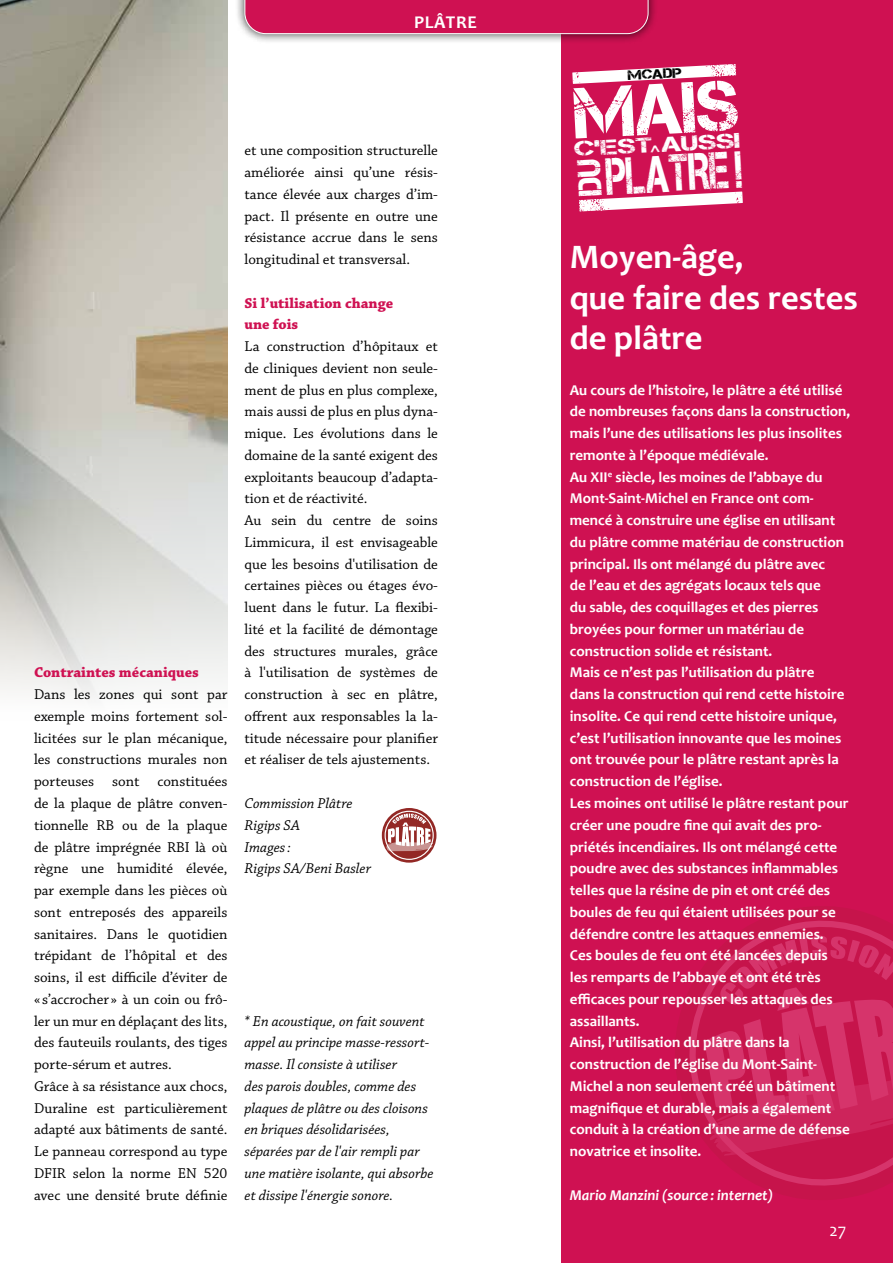
<style>
.page{position:relative;width:893px;height:1263px;background:#fff}
.page>*{position:absolute;margin:0;border:0;box-sizing:border-box;transform-origin:0 0}
.t1{font:72px "Captureit";color:#fff}
.t2{font:52.05px "Captureit";color:#fff;scale:.68 1}
.t3{font:700 34.5px/40.5px "Candara";color:#fff}
.t4{font:21.15px "Captureit";color:#fff;scale:1.44 1}
.t5{font:700 18px "Candara";letter-spacing:.04em;color:#fff}
.t6{font:18px "Candara";color:#fff}
.t7{font:15px/21.8px "Chaparral Pro";color:#000}
.t8{font:700 15px/21.8px "Candara";color:#fff}
.t9{font:italic 15px/21.8px "Chaparral Pro";color:#000}
.t10{font:700 15px/21.8px "Chaparral Pro";color:#cf1152}
.t11{font:italic 700 15px "Candara";color:#fff}
.t12{font:13.5px "Captureit";color:#000;scale:1.2 1}
</style>
<div class="page">
<img style="left:0;top:0;width:227px;height:698px">
<div style="left:561px;top:0;width:332px;height:1263px;background:#cf1152"></div>
<svg style="left:572px;top:64px;width:164px;height:20px"></svg>
<svg style="left:689px;top:920px;width:204px;height:266px;fill:#c6144b"></svg>
<svg style="left:704px;top:935px;width:189px;height:221px"></svg>
<div style="left:235px;top:0;width:423px;height:44px;background:#000;opacity:.75"></div>
<div style="left:244px;top:0;width:405px;height:34px;background:#cf1152"></div>
<svg style="left:382px;top:808px;width:54px;height:55px"></svg>
<svg style="left:385px;top:811px;width:49px;height:49px"></svg>
<svg style="left:579px;top:191px;width:164px;height:20px"></svg>
<p class="t5" style="left:414px;top:11px;width:64px">PLÂTRE</p>
<p class="t10" style="left:34px;top:662px;width:166px">Contraintes mécaniques</p>
<p class="t7" style="left:34px;top:684px;width:195px">Dans les zones qui sont par exemple moins fortement sol&shy;licitées sur le plan mécanique, les constructions murales non porteuses sont constituées de la plaque de plâtre conven&shy;tionnelle RB ou de la plaque de plâtre imprégnée RBI là où règne une humidité élevée, par exemple dans les pièces où sont entreposés des appareils sanitaires. Dans le quotidien trépidant de l’hôpital et des soins, il est difficile d’éviter de « s’accrocher » à un coin ou frô&shy;ler un mur en déplaçant des lits, des fauteuils roulants, des tiges porte-sérum et autres.<br>Grâce à sa résistance aux chocs,<br>Duraline est particulièrement adapté aux bâtiments de santé.<br>Le panneau correspond au type<br>DFIR selon la norme EN 520 avec une densité brute définie</p>
<p class="t7" style="left:244px;top:140px;width:195px;text-align:justify">et une composition structurelle améliorée ainsi qu’une résis&shy;tance élevée aux charges d’im&shy;pact. Il présente en outre une résistance accrue dans le sens longitudinal et transversal.</p>
<p class="t10" style="left:244px;top:293px;width:150px">Si l’utilisation change une fois</p>
<p class="t7" style="left:244px;top:336px;width:195px">La construction d’hôpitaux et de cliniques devient non seule&shy;ment de plus en plus complexe, mais aussi de plus en plus dyna&shy;mique. Les évolutions dans le domaine de la santé exigent des exploitants beaucoup d’adapta&shy;tion et de réactivité.<br>Au sein du centre de soins<br>Limmicura, il est envisageable que les besoins d'utilisation de certaines pièces ou étages évo&shy;luent dans le futur. La flexibi&shy;lité et la facilité de démontage des structures murales, grâce à l'utilisation de systèmes de construction à sec en plâtre, offrent aux responsables la la&shy;titude nécessaire pour planifier et réaliser de tels ajustements.</p>
<p class="t9" style="left:244px;top:793px;width:128px">Commission Plâtre<br>Rigips SA<br>Images:<br>Rigips SA/Beni Basler</p>
<p class="t9" style="left:244px;top:1010px;width:191px">* En acoustique, on fait souvent appel au principe masse-ressort&shy;masse. Il consiste à utiliser<br>des parois doubles, comme des plaques de plâtre ou des cloisons en briques désolidarisées, séparées par de l'air rempli par une matière isolante, qui absorbe et dissipe l'énergie sonore.</p>
<p class="t12" style="left:628px;top:68px;width:46px;rotate:-3deg">MCADP</p>
<h1 class="t1" style="left:572px;top:73px;width:166px;rotate:-3deg">MAIS</h1>
<h2 class="t2" style="left:605px;top:147px;width:202px;rotate:-3deg">PLÂTRE !</h2>
<h3 class="t4" style="left:574px;top:137px;width:117px;rotate:-3deg">c’est aussi</h3>
<h3 class="t3" style="left:570px;top:236px;width:290px">Moyen-âge,<br>que faire des restes de plâtre</h3>
<p class="t8" style="left:570px;top:379px;width:282px">Au cours de l’histoire, le plâtre a été utilisé de nombreuses façons dans la construction, mais l’une des utilisations les plus insolites remonte à l’époque médiévale.<br>Au XII<sup>e</sup> siècle, les moines de l’abbaye du Mont-Saint-Michel en France ont com&shy;mencé à construire une église en utilisant du plâtre comme matériau de construction principal. Ils ont mélangé du plâtre avec<br>de l’eau et des agrégats locaux tels que<br>du sable, des coquillages et des pierres broyées pour former un matériau de construction solide et résistant.<br>Mais ce n’est pas l’utilisation du plâtre<br>dans la construction qui rend cette histoire insolite. Ce qui rend cette histoire unique, c’est l’utilisation innovante que les moines ont trouvée pour le plâtre restant après la construction de l’église.<br>Les moines ont utilisé le plâtre restant pour créer une poudre fine qui avait des pro&shy;priétés incendiaires. Ils ont mélangé cette poudre avec des substances inflammables telles que la résine de pin et ont créé des boules de feu qui étaient utilisées pour se défendre contre les attaques ennemies.<br>Ces boules de feu ont été lancées depuis<br>les remparts de l’abbaye et ont été très efficaces pour repousser les attaques des assaillants.<br>Ainsi, l’utilisation du plâtre dans la construction de l’église du Mont-Saint-Michel a non seulement créé un bâtiment magnifique et durable, mais a également conduit à la création d’une arme de défense novatrice et insolite.</p>
<p class="t11" style="left:570px;top:1185px;width:205px">Mario Manzini (source : internet)</p>
<p class="t6" style="left:829px;top:1218px;width:18px">27</p>
</div>
